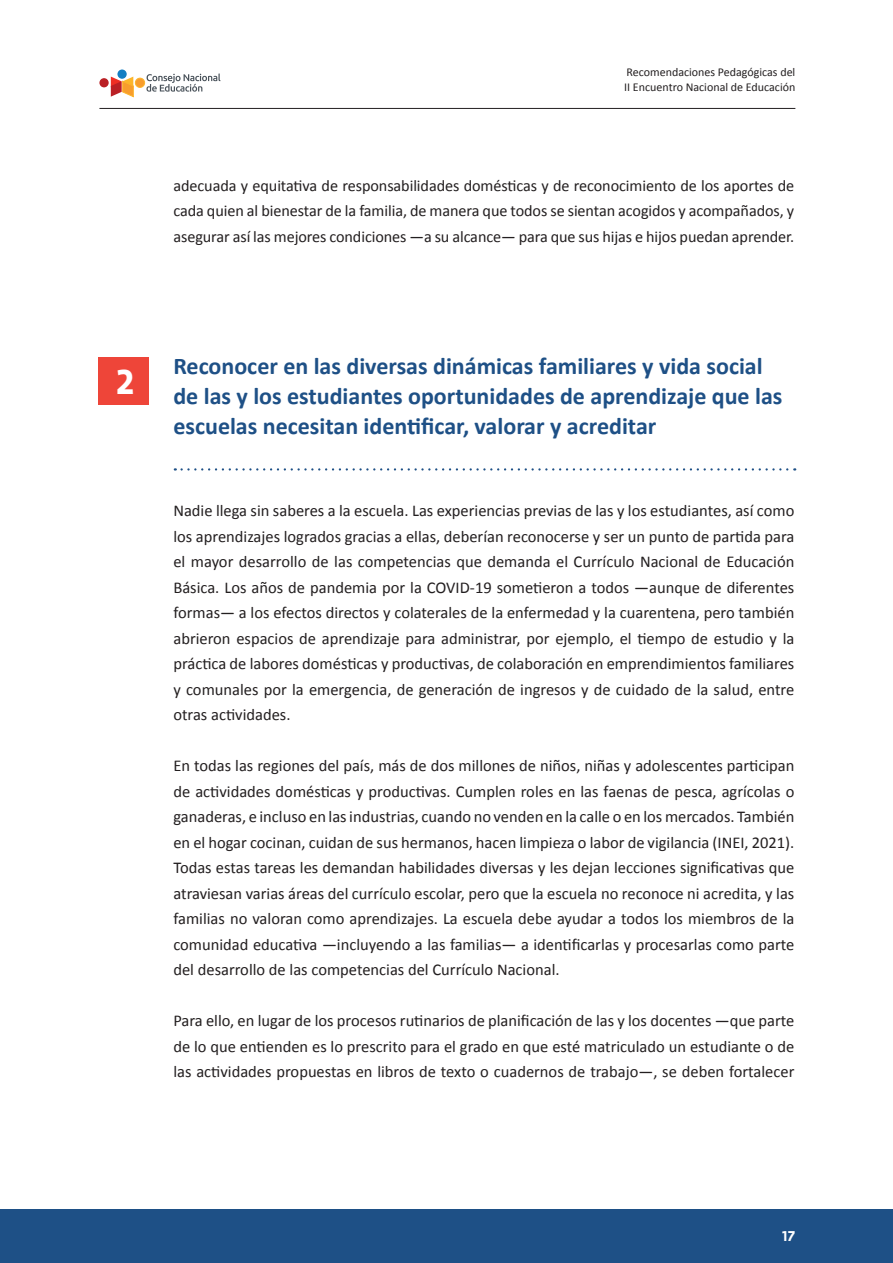
<style>
.page{position:relative;width:893px;height:1263px;background:#fff}
.page>*{position:absolute;margin:0;border:0;box-sizing:border-box;transform-origin:0 0}
.t1{font:700 33px "Sanuk LF";color:#fff}
.t2{font:700 24px/30px "Calibri";color:#1e5086}
.t3{font:16.5px/25.5px "Calibri";color:#231f20;text-align:justify}
.t4{font:16.2px/25.5px "Calibri";letter-spacing:-.005em;color:#231f20;text-align:justify}
.t5{font:700 13.5px "Sanuk LF";color:#fff}
.t6{font:12px/15px "Calibri";color:#231f20}
</style>
<div class="page">
<div style="left:0;top:1210px;width:893px;height:53px;background:#1e5086"></div>
<svg style="left:146px;top:73px;width:74px;height:19px"></svg>
<div style="left:99px;top:78px;width:10px;height:9px;background:#ba2025;border-radius:50%"></div>
<div style="left:135px;top:78px;width:10px;height:9px;background:#f89d2d;border-radius:50%"></div>
<div style="left:135px;top:78px;width:10px;height:9px;border:1px solid #fcb42b;border-radius:50%"></div>
<svg style="left:111px;top:77px;width:22px;height:20px"></svg>
<div style="left:117px;top:70px;width:10px;height:9px;background:#147fc3;border-radius:50%"></div>
<hr style="left:99px;top:108px;width:696px;height:1px;background:#231f20">
<svg style="left:182px;top:468px;width:613px;height:3px"></svg>
<div style="left:98px;top:358px;width:51px;height:47px;background:#ee4539"></div>
<p class="t6" style="left:624px;top:64px;width:173px">Recomendaciones Pedagógicas del<br>II Encuentro Nacional de Educación</p>
<p class="t4" style="left:173px;top:172px;width:622px">adecuada y equitativa de responsabilidades domésticas y de reconocimiento de los aportes de cada quien al bienestar de la familia, de manera que todos se sientan acogidos y acompañados, y asegurar así las mejores condiciones —a su alcance— para que sus hijas e hijos puedan aprender.</p>
<h1 class="t1" style="left:115px;top:361px;width:21px">2</h1>
<h2 class="t2" style="left:173px;top:351px;width:610px">Reconocer en las diversas dinámicas familiares y vida social de las y los estudiantes oportunidades de aprendizaje que las escuelas necesitan identificar, valorar y acreditar</h2>
<p class="t3" style="left:173px;top:497px;width:622px">Nadie llega sin saberes a la escuela. Las experiencias previas de las y los estudiantes, así como los aprendizajes logrados gracias a ellas, deberían reconocerse y ser un punto de partida para el mayor desarrollo de las competencias que demanda el Currículo Nacional de Educación Básica. Los años de pandemia por la COVID-19 sometieron a todos —aunque de diferentes formas— a los efectos directos y colaterales de la enfermedad y la cuarentena, pero también abrieron espacios de aprendizaje para administrar, por ejemplo, el tiempo de estudio y la práctica de labores domésticas y productivas, de colaboración en emprendimientos familiares y comunales por la emergencia, de generación de ingresos y de cuidado de la salud, entre otras actividades.</p>
<p class="t3" style="left:173px;top:752px;width:622px">En todas las regiones del país, más de dos millones de niños, niñas y adolescentes participan de actividades domésticas y productivas. Cumplen roles en las faenas de pesca, agrícolas o ganaderas, e incluso en las industrias, cuando no venden en la calle o en los mercados. También en el hogar cocinan, cuidan de sus hermanos, hacen limpieza o labor de vigilancia (INEI, 2021).<br>Todas estas tareas les demandan habilidades diversas y les dejan lecciones significativas que atraviesan varias áreas del currículo escolar, pero que la escuela no reconoce ni acredita, y las familias no valoran como aprendizajes. La escuela debe ayudar a todos los miembros de la comunidad educativa —incluyendo a las familias— a identificarlas y procesarlas como parte del desarrollo de las competencias del Currículo Nacional.</p>
<p class="t3" style="left:173px;top:1007px;width:622px">Para ello, en lugar de los procesos rutinarios de planificación de las y los docentes —que parte de lo que entienden es lo prescrito para el grado en que esté matriculado un estudiante o de las actividades propuestas en libros de texto o cuadernos de trabajo—, se deben fortalecer</p>
<p class="t5" style="left:782px;top:1228px;width:15px">17</p>
</div>
